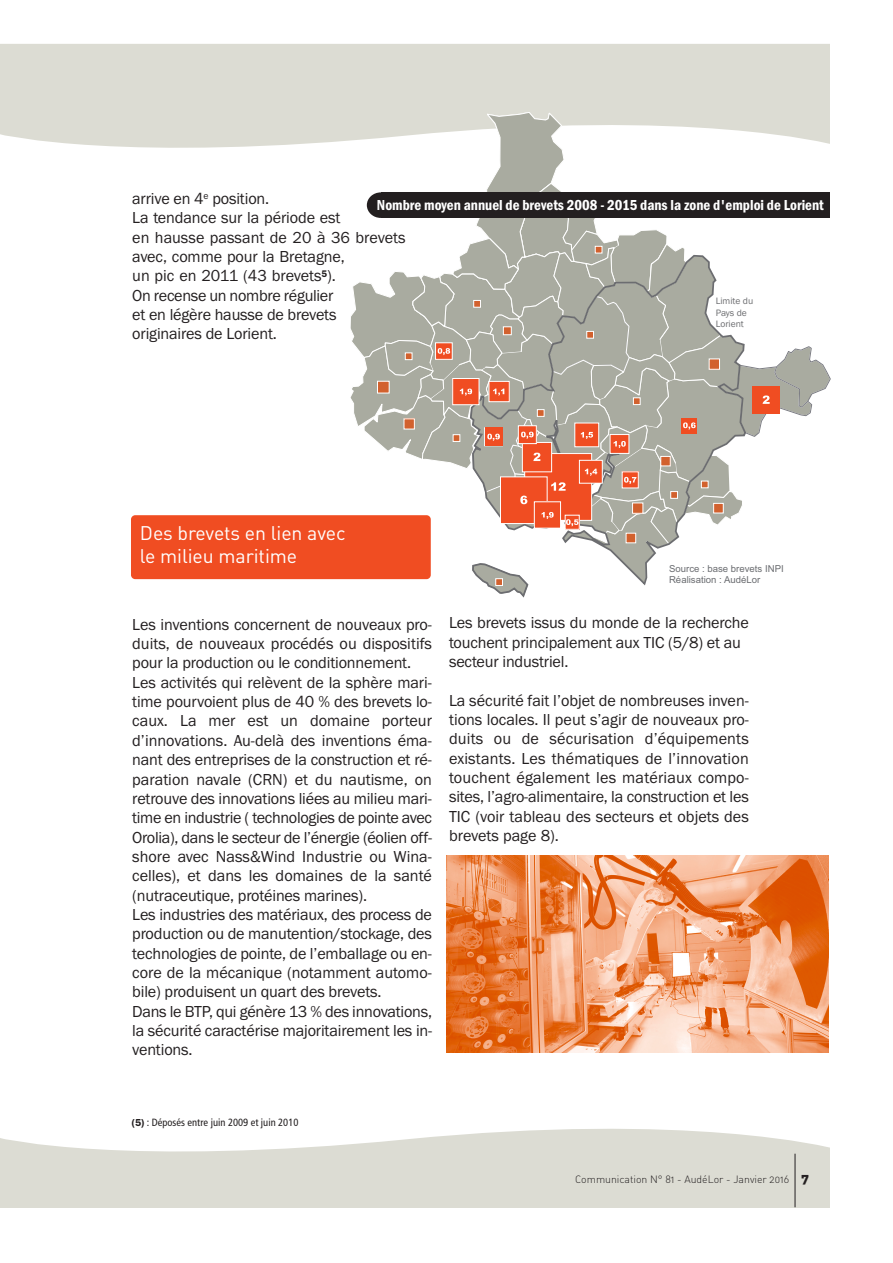
<style>
.page{position:relative;width:893px;height:1263px;background:#fff}
.page>*{position:absolute;margin:0;border:0;box-sizing:border-box;transform-origin:0 0}
.t1{font:19.5px/23.4px "DIN Regular Alternate";letter-spacing:-.005em;color:#fff}
.t2{font:16.5px/19.4px "Franklin Gothic";letter-spacing:-.01em;color:#231f20}
.t3{font:600 condensed 15px "Franklin Gothic";color:#fff}
.t4{font:10.5px "DIN Light Alternate";color:#231f20}
.t5{font:condensed 10.5px "Frutiger";color:#231f20}
.t6{font:9.6px/11.6px "Arial";color:#6b6d71}
.t7{font:9.6px/11.6px "Franklin Gothic";color:#6c6d70}
.s1{font-family:"Franklin Gothic";font-weight:600;font-stretch:normal}
.s2{font-family:"DIN Black Alternate";font-size:13.5px}
</style>
<div class="page">
<div style="left:0;top:44px;width:829px;height:104px;background:#dcdcd3"></div>
<svg style="left:0;top:1128px;width:829px;height:80px;fill:#dcdcd3"></svg>
<svg style="left:350px;top:112px;width:481px;height:485px"></svg>
<hr style="left:795px;top:1154px;width:1px;height:53px;background:#231f20">
<div style="left:381px;top:192px;width:448px;height:26px;background:#231f20"></div>
<div style="left:367px;top:192px;width:28px;height:26px;background:#231f20;border-radius:50%"></div>
<div style="left:131px;top:515px;width:300px;height:64px;background:#f04d22;border-radius:4px"></div>
<img style="left:446px;top:855px;width:382px;height:197px">
<p class="t2" style="left:132px;top:189px;width:275px">arrive en 4<sup>e</sup> position.<br>La tendance sur la période est<br>en hausse passant de 20 à 36 brevets avec, comme pour la Bretagne,<br>un pic en 2011 (43 brevets<sup>5</sup>).<br>On recense un nombre régulier<br>et en légère hausse de brevets originaires de Lorient.</p>
<p class="t3" style="left:377px;top:196px;width:448px">Nombre moyen annuel de brevets 2008 - 2015 dans la zone d'emploi de Lorient</p>
<p class="t7" style="left:716px;top:295px;width:39px">Limite du<br>Pays de<br>Lorient</p>
<p class="t1" style="left:140px;top:522px;width:207px">Des brevets en lien avec le milieu maritime</p>
<p class="t6" style="left:669px;top:563px;width:116px">Source : base brevets INPI<br>Réalisation : AudéLor</p>
<p class="t2" style="left:132px;top:614px;width:301px">Les inventions concernent de nouveaux pro&shy;duits, de nouveaux procédés ou dispositifs pour la production ou le conditionnement.<br>Les activités qui relèvent de la sphère mari&shy;time pourvoient plus de 40 % des brevets lo&shy;caux. La mer est un domaine porteur d’innovations. Au-delà des inventions éma&shy;nant des entreprises de la construction et ré&shy;paration navale (CRN) et du nautisme, on retrouve des innovations liées au milieu mari&shy;time en industrie ( technologies de pointe avec Orolia), dans le secteur de l’énergie (éolien off&shy;shore avec Nass&amp;Wind Industrie ou Wina&shy;celles), et dans les domaines de la santé (nutraceutique, protéines marines).<br>Les industries des matériaux, des process de production ou de manutention/stockage, des technologies de pointe, de l’emballage ou en&shy;core de la mécanique (notamment automo&shy;bile) produisent un quart des brevets.<br>Dans le BTP, qui génère 13 % des innovations, la sécurité caractérise majoritairement les in&shy;ventions.</p>
<p class="t2" style="left:449px;top:613px;width:301px">Les brevets issus du monde de la recherche touchent principalement aux TIC (5/8) et au secteur industriel.</p>
<p class="t2" style="left:449px;top:690px;width:301px;text-align:justify">La sécurité fait l’objet de nombreuses inven&shy;tions locales. Il peut s’agir de nouveaux pro&shy;duits ou de sécurisation d’équipements existants. Les thématiques de l’innovation touchent également les matériaux compo&shy;sites, l’agro-alimentaire, la construction et les TIC (voir tableau des secteurs et objets des brevets page 8).</p>
<p class="t5" style="left:132px;top:1116px;width:168px"><span class="s1">(5)</span> : Déposés entre juin 2009 et juin 2010</p>
<p class="t4" style="left:575px;top:1173px;width:235px">Communication N° 81 - AudéLor - Janvier 2016 <span class="s2">7</span></p>
</div>
